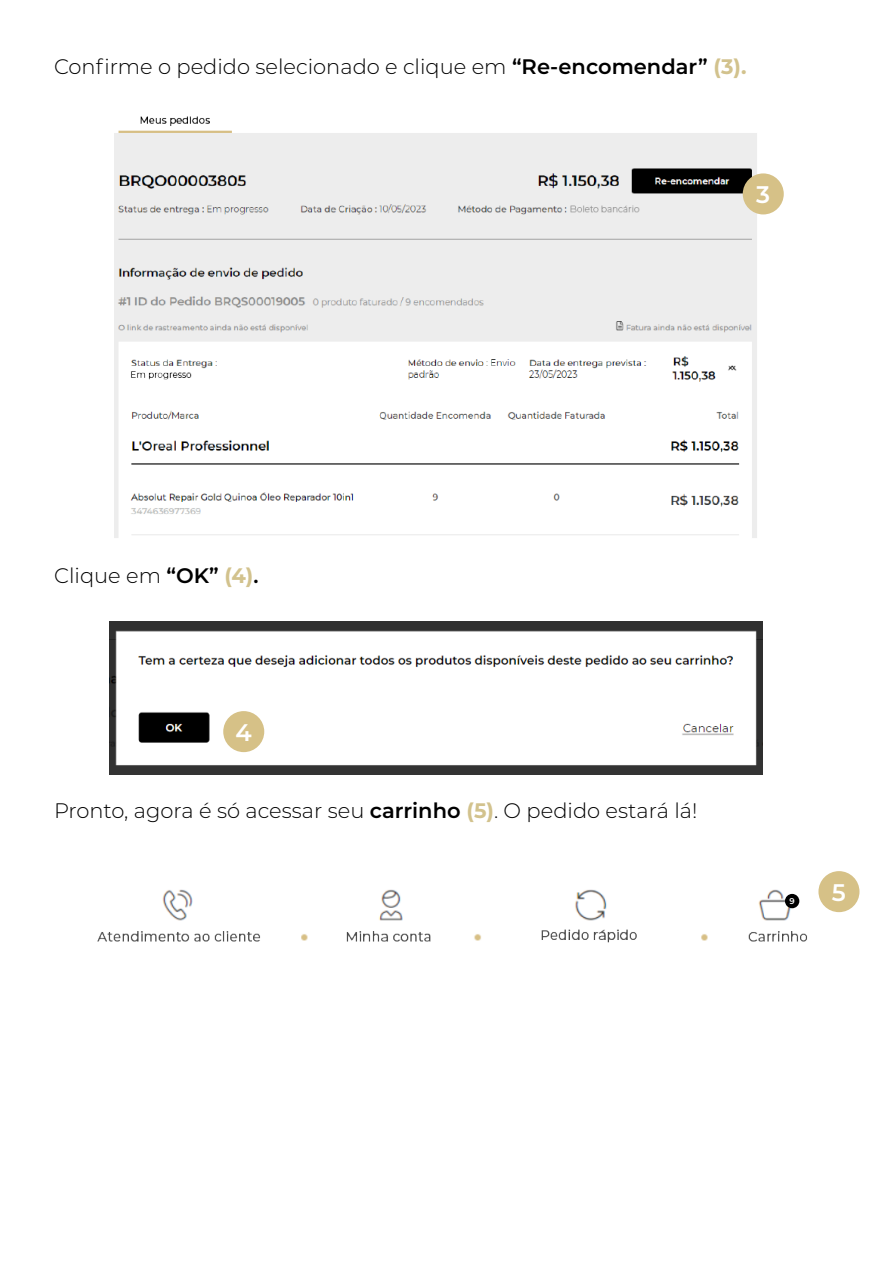
<style>
.page{position:relative;width:893px;height:1263px;background:#fff}
.page>*{position:absolute;margin:0;border:0;box-sizing:border-box;transform-origin:0 0}
.t1{font:600 24px "Montserrat";color:#fff}
.t2{font:300 21px "Montserrat";color:#000}
.t3{font:600 8.4px "Montserrat";color:#fff}
.s1{font-weight:600}
.s2{font-weight:700;color:#d2c28d}
</style>
<div class="page">
<img style="left:109px;top:621px;width:653px;height:154px">
<img style="left:114px;top:116px;width:644px;height:422px">
<div style="left:743px;top:173px;width:41px;height:41px;background:#d6c187;border-radius:50%"></div>
<div style="left:223px;top:711px;width:41px;height:41px;background:#d6c187;border-radius:50%"></div>
<img style="left:97px;top:871px;width:742px;height:72px">
<div style="left:818px;top:871px;width:41px;height:41px;background:#d6c187;border-radius:50%"></div>
<div style="left:785px;top:894px;width:14px;height:14px;background:#000;border-radius:50%"></div>
<p class="t2" style="left:54px;top:53px;width:694px">Confirme o pedido selecionado e clique em <span class="s1">“Re-encomendar”</span> <span class="s2">(3).</span></p>
<p class="t1" style="left:756px;top:178px;width:15px">3</p>
<p class="t2" style="left:54px;top:561px;width:206px">Clique em <span class="s1">“OK”</span> <span class="s2">(4)</span><span class="s1">.</span></p>
<p class="t1" style="left:236px;top:715px;width:18px">4</p>
<p class="t2" style="left:54px;top:796px;width:645px">Pronto, agora é só acessar seu <span class="s1">carrinho</span> <span class="s2">(5)</span>. O pedido estará lá!</p>
<p class="t3" style="left:789px;top:895px;width:7px">9</p>
<p class="t1" style="left:832px;top:875px;width:16px">5</p>
</div>
